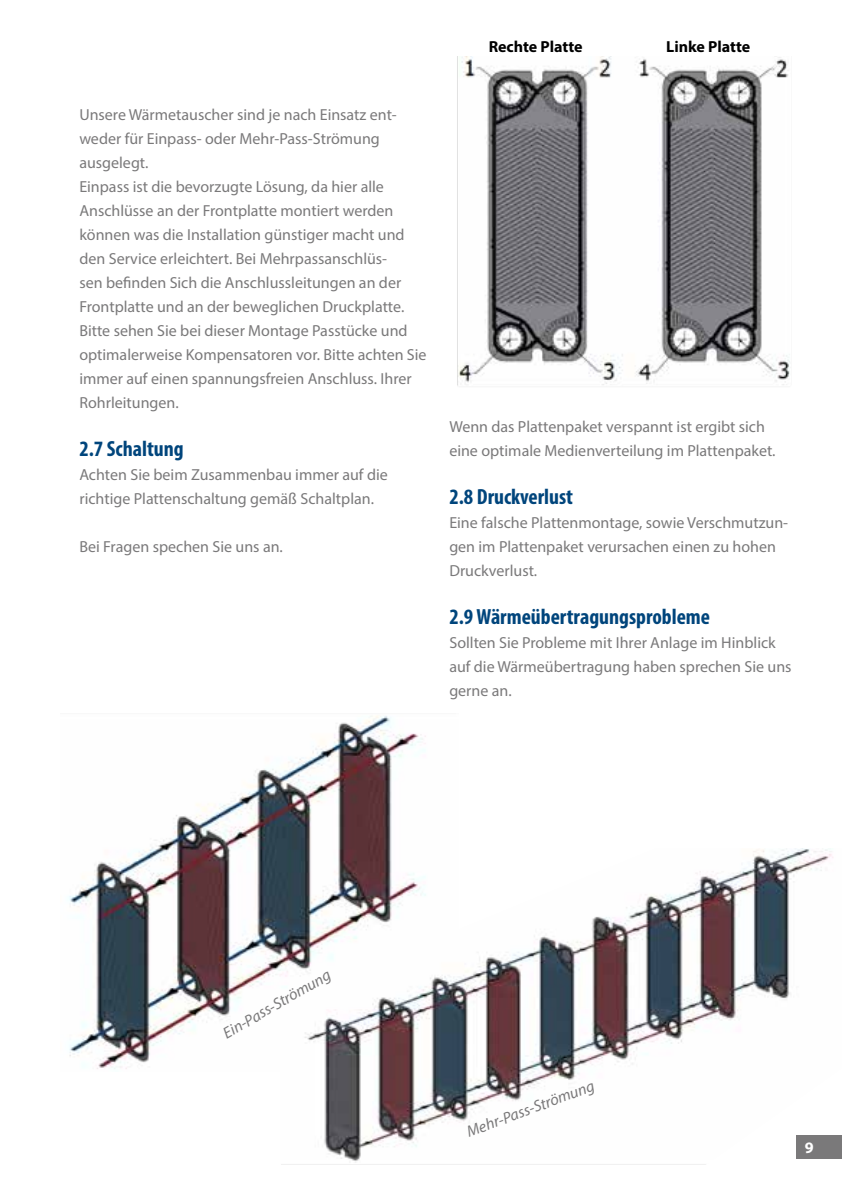
<style>
.page{position:relative;width:842px;height:1191px;background:#fff}
.page>*{position:absolute;margin:0;border:0;box-sizing:border-box;transform-origin:0 0}
.t1{font:700 condensed 22px "Myriad Pro";color:#00457c}
.t2{font:16px/24px "Myriad Pro";color:#7a797a}
.t3{font:italic 16px "Myriad Pro";color:#7a797a}
.t4{font:700 16px "Myriad Pro";color:#000}
.t5{font:700 16px "Myriad Pro";color:#fff}
</style>
<div class="page">
<img style="left:68px;top:715px;width:358px;height:354px">
<img style="left:281px;top:848px;width:561px;height:317px">
<img style="left:457px;top:57px;width:333px;height:329px">
<p class="t2" style="left:79px;top:102px;width:349px">Unsere Wärmetauscher sind je nach Einsatz ent&shy;weder für Einpass- oder Mehr-Pass-Strömung ausgelegt.<br>Einpass ist die bevorzugte Lösung, da hier alle Anschlüsse an der Frontplatte montiert werden können was die Installation günstiger macht und den Service erleichtert. Bei Mehrpassanschlüs-<br>sen befinden Sich die Anschlussleitungen an der Frontplatte und an der beweglichen Druckplatte.<br>Bitte sehen Sie bei dieser Montage Passtücke und optimalerweise Kompensatoren vor. Bitte achten Sie immer auf einen spannungsfreien Anschluss. Ihrer Rohrleitungen.</p>
<h1 class="t1" style="left:79px;top:435px;width:106px">2.7 Schaltung</h1>
<p class="t2" style="left:79px;top:462px;width:310px">Achten Sie beim Zusammenbau immer auf die richtige Plattenschaltung gemäß Schaltplan.</p>
<p class="t2" style="left:79px;top:534px;width:205px">Bei Fragen spechen Sie uns an.</p>
<p class="t4" style="left:489px;top:37px;width:96px">Rechte Platte</p>
<p class="t4" style="left:666px;top:37px;width:86px">Linke Platte</p>
<p class="t2" style="left:449px;top:414px;width:328px">Wenn das Plattenpaket verspannt ist ergibt sich eine optimale Medienverteilung im Plattenpaket.</p>
<h1 class="t1" style="left:449px;top:483px;width:125px">2.8 Druckverlust</h1>
<p class="t2" style="left:449px;top:510px;width:340px">Eine falsche Plattenmontage, sowie Verschmutzun&shy;gen im Plattenpaket verursachen einen zu hohen<br>Druckverlust.</p>
<h1 class="t1" style="left:449px;top:603px;width:262px">2.9 Wärmeübertragungsprobleme</h1>
<p class="t2" style="left:449px;top:630px;width:344px">Sollten Sie Probleme mit Ihrer Anlage im Hinblick auf die Wärmeübertragung haben sprechen Sie uns gerne an.</p>
<p class="t3" style="left:219px;top:1025px;width:123px;rotate:-30deg">Ein-Pass-Strömung</p>
<p class="t3" style="left:464px;top:1123px;width:136px;rotate:-21deg">Mehr-Pass-Strömung</p>
<p class="t5" style="left:805px;top:1137px;width:10px">9</p>
</div>
